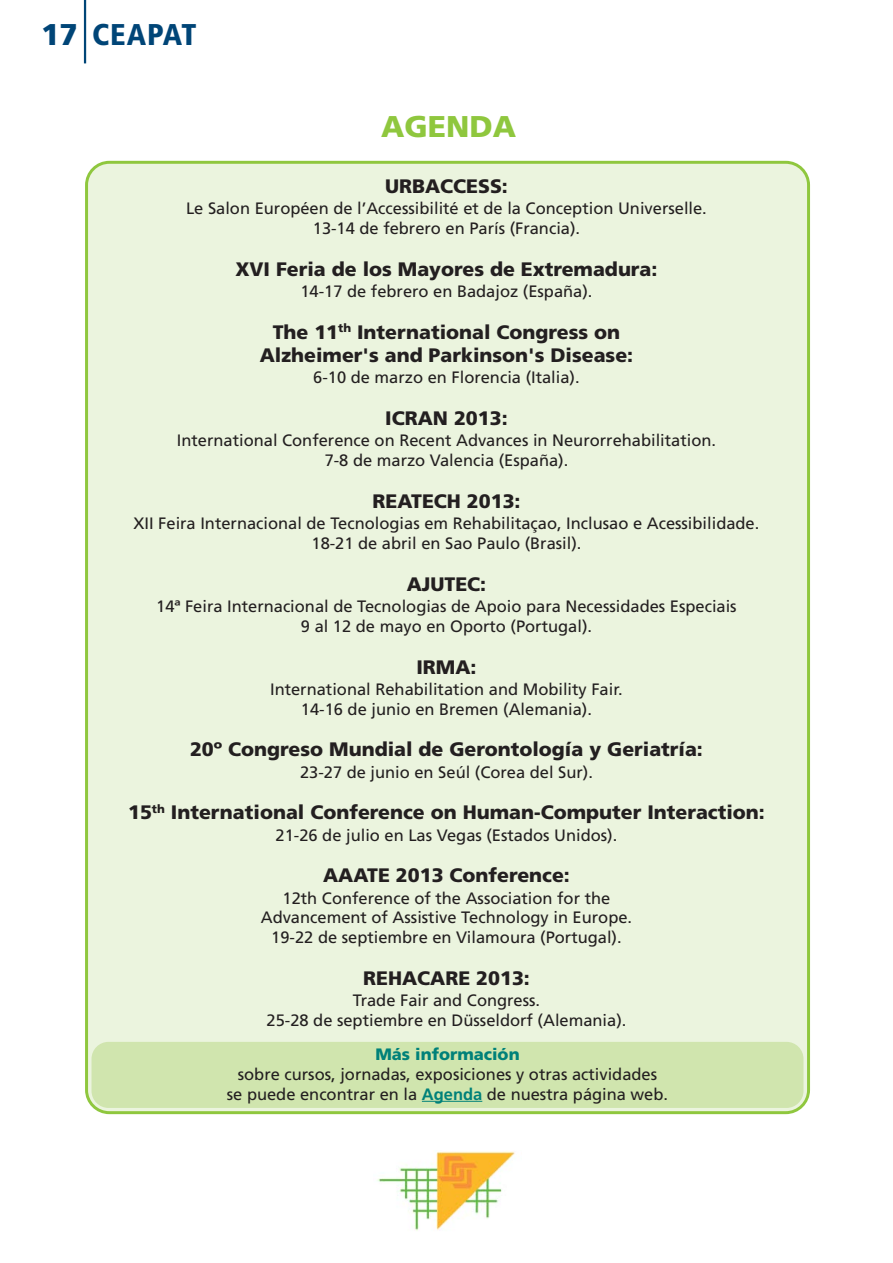
<style>
.page{position:relative;width:893px;height:1263px;background:#fff}
.page>*{position:absolute;margin:0;border:0;box-sizing:border-box;transform-origin:0 0}
.t1{font:900 condensed 30px "Frutiger";letter-spacing:.03em;color:#004577}
.t2{font:900 30px "Frutiger";color:#8fc73e}
.t3{font:900 19.5px/23.4px "Frutiger";color:#231f20;text-align:center}
.t4{font:16.5px/19.8px "Frutiger";color:#231f20;text-align:center}
.s1{font-stretch:normal}
.s2{font-weight:900;color:#008179}
.s3{font-weight:700;color:#008179}
</style>
<div class="page">
<hr style="left:84px;top:0;width:2px;height:63px;background:#004577">
<img style="left:377px;top:1151px;width:138px;height:80px">
<div style="left:85px;top:161px;width:725px;height:953px;background:#ebf4de"></div>
<div style="left:92px;top:1042px;width:711px;height:66px;background:#d0e5ae;border-radius:17px"></div>
<hr style="left:422px;top:1101px;width:60px;height:1px;background:#008179">
<p class="t1" style="left:41px;top:23px;width:157px"><span class="s1">17</span> CEAPAT</p>
<p class="t2" style="left:381px;top:114px;width:136px">AGENDA</p>
<p class="t3" style="left:385px;top:176px;width:124px">URBACCESS:</p>
<p class="t4" style="left:186px;top:200px;width:522px">Le Salon Européen de l’Accessibilité et de la Conception Universelle.<br>13-14 de febrero en París (Francia).</p>
<p class="t3" style="left:235px;top:259px;width:423px">XVI Feria de los Mayores de Extremadura:</p>
<p class="t4" style="left:300px;top:283px;width:293px">14-17 de febrero en Badajoz (España).</p>
<p class="t3" style="left:260px;top:322px;width:375px">The 11<sup>th</sup> International Congress on<br>Alzheimer's and Parkinson's Disease:</p>
<p class="t4" style="left:313px;top:369px;width:268px">6-10 de marzo en Florencia (Italia).</p>
<p class="t3" style="left:385px;top:408px;width:124px">ICRAN 2013:</p>
<p class="t4" style="left:177px;top:432px;width:541px">International Conference on Recent Advances in Neurorrehabilitation.<br>7-8 de marzo Valencia (España).</p>
<p class="t3" style="left:372px;top:491px;width:150px">REATECH 2013:</p>
<p class="t4" style="left:134px;top:515px;width:627px">XII Feira Internacional de Tecnologias em Rehabilitaçao, Inclusao e Acessibilidade.<br>18-21 de abril en Sao Paulo (Brasil).</p>
<p class="t3" style="left:407px;top:574px;width:81px">AJUTEC:</p>
<p class="t4" style="left:156px;top:598px;width:582px">14ª Feira Internacional de Tecnologias de Apoio para Necessidades Especiais<br>9 al 12 de mayo en Oporto (Portugal).</p>
<p class="t3" style="left:416px;top:657px;width:62px">IRMA:</p>
<p class="t4" style="left:270px;top:680px;width:354px">International Rehabilitation and Mobility Fair.<br>14-16 de junio en Bremen (Alemania).</p>
<p class="t3" style="left:190px;top:739px;width:514px">20º Congreso Mundial de Gerontología y Geriatría:</p>
<p class="t4" style="left:300px;top:763px;width:294px">23-27 de junio en Seúl (Corea del Sur).</p>
<p class="t3" style="left:128px;top:802px;width:638px">15<sup>th</sup> International Conference on Human-Computer Interaction:</p>
<p class="t4" style="left:276px;top:826px;width:343px">21-26 de julio en Las Vegas (Estados Unidos).</p>
<p class="t3" style="left:323px;top:865px;width:248px">AAATE 2013 Conference:</p>
<p class="t4" style="left:261px;top:889px;width:373px">12th Conference of the Association for the<br>Advancement of Assistive Technology in Europe.<br>19-22 de septiembre en Vilamoura (Portugal).</p>
<p class="t3" style="left:363px;top:968px;width:168px">REHACARE 2013:</p>
<p class="t4" style="left:267px;top:992px;width:361px">Trade Fair and Congress.<br>25-28 de septiembre en Düsseldorf (Alemania).</p>
<p class="t4" style="left:227px;top:1046px;width:443px"><span class="s2">Más información<br></span>sobre cursos, jornadas, exposiciones y otras actividades<br>se puede encontrar en la <span class="s3">Agenda</span> de nuestra página web.</p>
</div>
